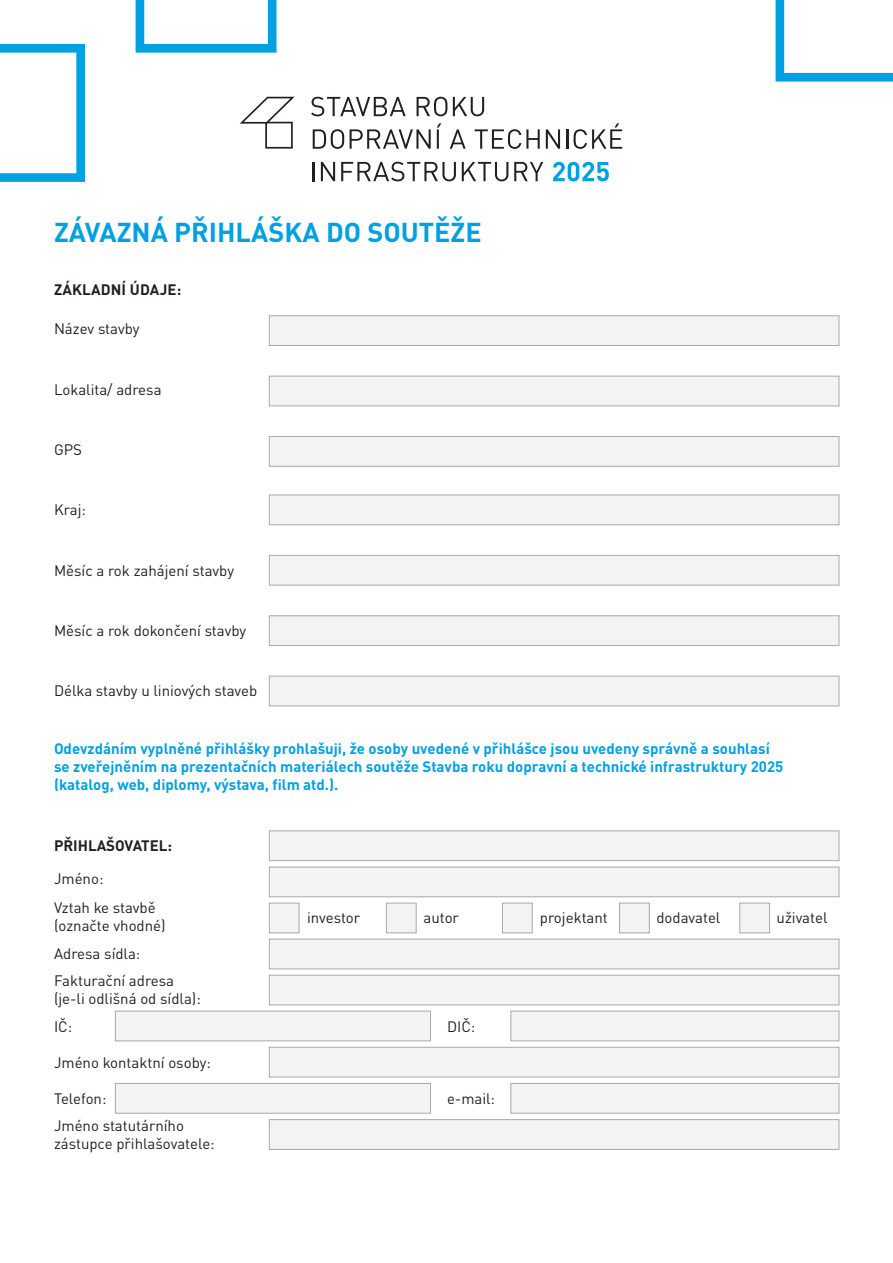
<style>
.page{position:relative;width:893px;height:1263px;background:#fff}
.page>*{position:absolute;margin:0;border:0;box-sizing:border-box;transform-origin:0 0}
.t1{font:700 27px "DIN Pro";color:#00a1e3}
.t2{font:15px/28.7px "DIN Pro";color:#231f20}
.t3{font:700 15px/18px "DIN Pro";color:#00a1e3}
.t4{font:700 15px "DIN Pro";color:#231f20}
</style>
<div class="page">
<div style="left:269px;top:315px;width:570px;height:31px;background:#f2f3f4;border:1px solid #a8a9ad"></div>
<div style="left:269px;top:830px;width:570px;height:31px;background:#f2f3f4;border:1px solid #a8a9ad"></div>
<div style="left:269px;top:867px;width:570px;height:30px;background:#f2f3f4;border:1px solid #a8a9ad"></div>
<div style="left:269px;top:939px;width:570px;height:30px;background:#f2f3f4;border:1px solid #a8a9ad"></div>
<div style="left:269px;top:975px;width:570px;height:30px;background:#f2f3f4;border:1px solid #a8a9ad"></div>
<div style="left:115px;top:1011px;width:316px;height:30px;background:#f2f3f4;border:1px solid #a8a9ad"></div>
<div style="left:115px;top:1083px;width:316px;height:30px;background:#f2f3f4;border:1px solid #a8a9ad"></div>
<div style="left:510px;top:1011px;width:329px;height:30px;background:#f2f3f4;border:1px solid #a8a9ad"></div>
<div style="left:510px;top:1083px;width:329px;height:30px;background:#f2f3f4;border:1px solid #a8a9ad"></div>
<div style="left:269px;top:1047px;width:570px;height:30px;background:#f2f3f4;border:1px solid #a8a9ad"></div>
<div style="left:269px;top:1119px;width:570px;height:31px;background:#f2f3f4;border:1px solid #a8a9ad"></div>
<div style="left:269px;top:903px;width:30px;height:30px;background:#f2f3f4;border:1px solid #a8a9ad"></div>
<div style="left:502px;top:903px;width:31px;height:30px;background:#f2f3f4;border:1px solid #a8a9ad"></div>
<div style="left:386px;top:903px;width:31px;height:30px;background:#f2f3f4;border:1px solid #a8a9ad"></div>
<div style="left:619px;top:903px;width:31px;height:30px;background:#f2f3f4;border:1px solid #a8a9ad"></div>
<div style="left:739px;top:903px;width:31px;height:30px;background:#f2f3f4;border:1px solid #a8a9ad"></div>
<div style="left:269px;top:376px;width:570px;height:30px;background:#f2f3f4;border:1px solid #a8a9ad"></div>
<div style="left:269px;top:436px;width:570px;height:31px;background:#f2f3f4;border:1px solid #a8a9ad"></div>
<div style="left:269px;top:555px;width:570px;height:30px;background:#f2f3f4;border:1px solid #a8a9ad"></div>
<div style="left:269px;top:495px;width:570px;height:30px;background:#f2f3f4;border:1px solid #a8a9ad"></div>
<div style="left:269px;top:615px;width:570px;height:31px;background:#f2f3f4;border:1px solid #a8a9ad"></div>
<div style="left:269px;top:676px;width:570px;height:30px;background:#f2f3f4;border:1px solid #a8a9ad"></div>
<svg style="left:311px;top:97px;width:95px;height:19px"></svg>
<svg style="left:417px;top:97px;width:30px;height:19px"></svg>
<svg style="left:453px;top:97px;width:31px;height:19px"></svg>
<svg style="left:313px;top:129px;width:31px;height:20px"></svg>
<svg style="left:350px;top:129px;width:81px;height:20px"></svg>
<svg style="left:437px;top:123px;width:4px;height:26px"></svg>
<svg style="left:450px;top:129px;width:16px;height:20px"></svg>
<svg style="left:475px;top:129px;width:65px;height:20px"></svg>
<svg style="left:546px;top:129px;width:14px;height:20px"></svg>
<hr style="left:566px;top:129px;width:2px;height:20px;background:#231f20">
<svg style="left:574px;top:123px;width:48px;height:26px"></svg>
<svg style="left:313px;top:162px;width:2px;height:19px"></svg>
<svg style="left:321px;top:162px;width:14px;height:19px"></svg>
<svg style="left:341px;top:162px;width:115px;height:19px"></svg>
<svg style="left:462px;top:162px;width:46px;height:19px"></svg>
<svg style="left:514px;top:162px;width:29px;height:19px"></svg>
<svg style="left:240px;top:97px;width:55px;height:52px"></svg>
<svg style="left:553px;top:162px;width:56px;height:19px"></svg>
<svg style="left:0;top:44px;width:85px;height:138px"></svg>
<svg style="left:136px;top:0;width:141px;height:53px"></svg>
<svg style="left:775px;top:0;width:118px;height:82px"></svg>
<h1 class="t1" style="left:54px;top:209px;width:429px">ZÁVAZNÁ PŘIHLÁŠKA DO SOUTĚŽE</h1>
<p class="t4" style="left:54px;top:277px;width:19px">Základn</p>
<p class="t4" style="left:122px;top:277px;width:61px">í údaje:</p>
<p class="t2" style="left:54px;top:313px;width:87px">Název stavby</p>
<p class="t2" style="left:54px;top:373px;width:109px">Lokalita/ adresa</p>
<p class="t2" style="left:54px;top:434px;width:30px">GPS</p>
<p class="t2" style="left:54px;top:494px;width:34px">Kraj:</p>
<p class="t2" style="left:54px;top:554px;width:182px">Měsíc a rok zahájení stavby</p>
<p class="t2" style="left:54px;top:615px;width:194px">Měsíc a rok dokončení stavby</p>
<p class="t2" style="left:54px;top:675px;width:205px">Délka stavby u liniových staveb</p>
<p class="t3" style="left:54px;top:737px;width:731px">Odevzdáním vyplněné přihlášky prohlašuji, že osoby uvedené v přihlášce jsou uvedeny správně a souhlasí se zveřejněním na prezentačních materiálech soutěže Stavba roku dopravní a technické infrastruktury 2025 (katalog, web, diplomy, výstava, film atd.).</p>
<p class="t4" style="left:54px;top:833px;width:120px">PŘIHLAŠOVATEL:</p>
<p class="t2" style="left:54px;top:863px;width:103px">Jméno:<br>Vztah ke stavbě</p>
<p class="t2" style="left:54px;top:909px;width:113px">(označte vhodné)<br>Adresa sídla:</p>
<p class="t2" style="left:54px;top:970px;width:148px;line-height:18px">Fakturační adresa (je-li odlišná od sídla):</p>
<p class="t2" style="left:54px;top:1011px;width:20px">IČ:</p>
<p class="t2" style="left:447px;top:1011px;width:30px">DIČ:</p>
<p class="t2" style="left:54px;top:1047px;width:159px">Jméno kontaktní osoby:</p>
<p class="t2" style="left:54px;top:1083px;width:54px">Telefon:</p>
<p class="t2" style="left:447px;top:1083px;width:50px">e-mail:</p>
<p class="t2" style="left:54px;top:1115px;width:162px;line-height:18px">Jméno statutárního zástupce přihlašovatele:</p>
<p class="t2" style="left:307px;top:902px;width:55px">investor</p>
<p class="t2" style="left:423px;top:902px;width:37px">autor</p>
<p class="t2" style="left:540px;top:902px;width:69px">projektant</p>
<p class="t2" style="left:656px;top:902px;width:65px">dodavatel</p>
<p class="t2" style="left:777px;top:902px;width:52px">uživatel</p>
</div>
